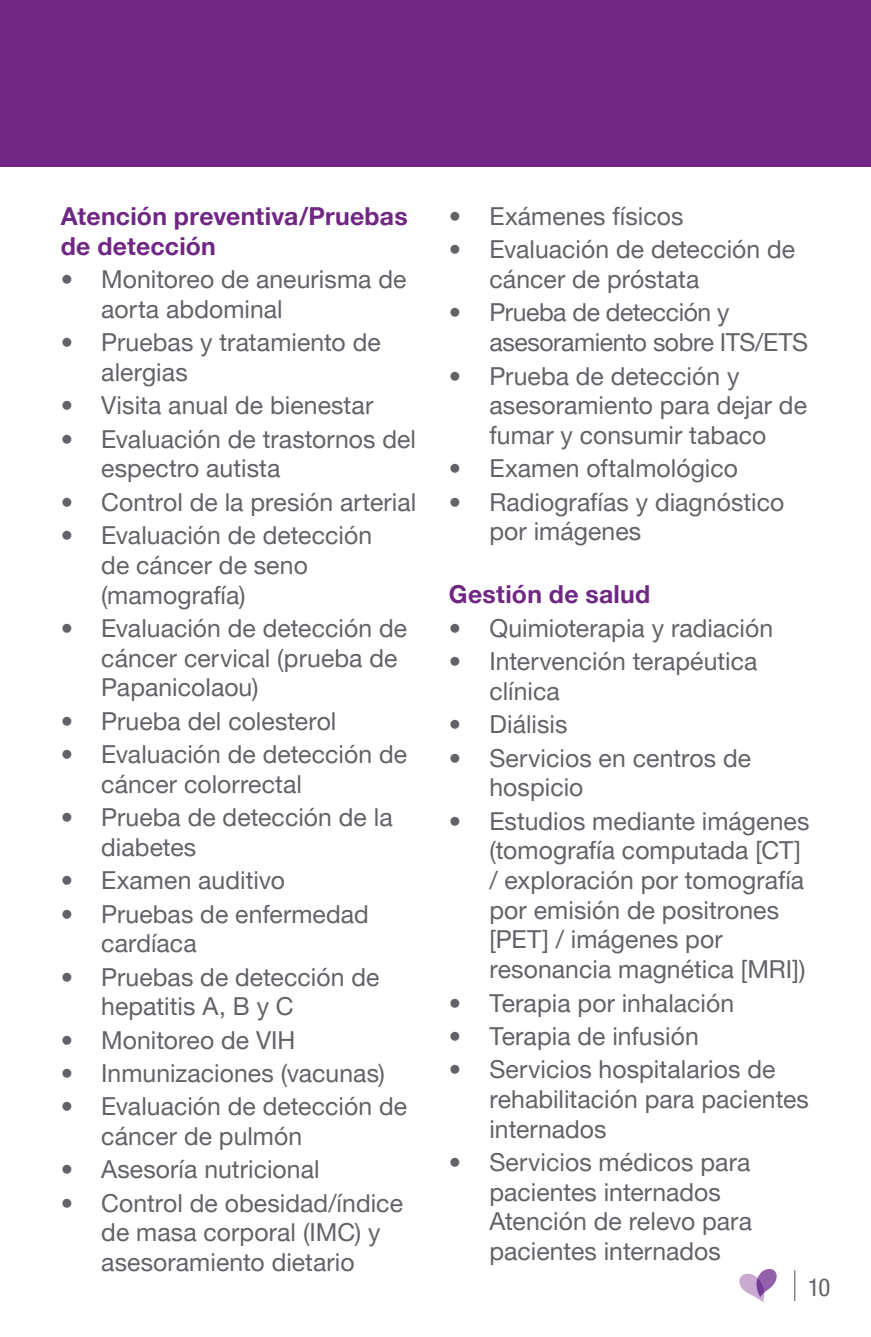
<style>
.page{position:relative;width:871px;height:1337px;background:#fff}
.page>*{position:absolute;margin:0;border:0;box-sizing:border-box;transform-origin:0 0}
.t1{font:24.75px/29.7px "Helvetica Neue LT Pro";letter-spacing:.005em;color:#626368}
.t2{font:700 24.75px/29.7px "Helvetica Neue LT Pro";letter-spacing:.01em;color:#702784}
.t3{font:24.75px/29.7px "Helvetica Neue LT Pro";letter-spacing:-.015em;color:#626368}
.t4{font:condensed 24.75px "Helvetica Neue LT Pro";color:#626368}
</style>
<div class="page">
<svg style="left:739px;top:1269px;width:38px;height:33px"></svg>
<hr style="left:794px;top:1270px;width:1px;height:31px;background:#626368">
<div style="left:0;top:0;width:871px;height:167px;background:#702784"></div>
<h3 class="t2" style="left:61px;top:201px;width:348px">Atención preventiva/Pruebas de detección</h3>
<p class="t1" style="left:101px;top:264px;width:307px;text-indent:-40px">• Monitoreo de aneurisma de aorta abdominal</p>
<p class="t1" style="left:101px;top:327px;width:281px;text-indent:-40px">• Pruebas y tratamiento de alergias</p>
<p class="t1" style="left:61px;top:390px;width:314px">• Visita anual de bienestar</p>
<p class="t1" style="left:101px;top:423px;width:316px;text-indent:-40px">• Evaluación de trastornos del espectro autista</p>
<p class="t1" style="left:61px;top:486px;width:357px">• Control de la presión arterial</p>
<p class="t1" style="left:101px;top:520px;width:272px;text-indent:-40px">• Evaluación de detección de cáncer de seno (mamografía)</p>
<p class="t1" style="left:101px;top:612px;width:307px;text-indent:-40px">• Evaluación de detección de cáncer cervical (prueba de<br>Papanicolaou)</p>
<p class="t1" style="left:61px;top:705px;width:277px">• Prueba del colesterol</p>
<p class="t1" style="left:101px;top:739px;width:307px;text-indent:-40px">• Evaluación de detección de cáncer colorrectal</p>
<p class="t1" style="left:101px;top:802px;width:293px;text-indent:-40px">• Prueba de detección de la diabetes</p>
<p class="t1" style="left:61px;top:865px;width:226px">• Examen auditivo</p>
<p class="t1" style="left:101px;top:898px;width:269px;text-indent:-40px">• Pruebas de enfermedad cardíaca</p>
<p class="t1" style="left:101px;top:961px;width:280px;text-indent:-40px">• Pruebas de detección de hepatitis A, B y C</p>
<p class="t1" style="left:61px;top:1024px;width:236px">• Monitoreo de VIH</p>
<p class="t1" style="left:61px;top:1057px;width:326px">• Inmunizaciones (vacunas)</p>
<p class="t1" style="left:101px;top:1091px;width:307px;text-indent:-40px">• Evaluación de detección de cáncer de pulmón</p>
<p class="t1" style="left:61px;top:1154px;width:260px">• Asesoría nutricional</p>
<p class="t1" style="left:101px;top:1187px;width:303px;text-indent:-40px">• Control de obesidad/índice de masa corporal (IMC) y asesoramiento dietario</p>
<p class="t1" style="left:449px;top:201px;width:236px">• Exámenes físicos</p>
<p class="t1" style="left:489px;top:234px;width:307px;text-indent:-40px">• Evaluación de detección de cáncer de próstata</p>
<p class="t3" style="left:489px;top:297px;width:320px;text-indent:-40px">• Prueba de detección y asesoramiento sobre ITS/ETS</p>
<p class="t1" style="left:489px;top:360px;width:319px;text-indent:-40px">• Prueba de detección y asesoramiento para dejar de fumar y consumir tabaco</p>
<p class="t1" style="left:449px;top:453px;width:291px">• Examen oftalmológico</p>
<p class="t1" style="left:489px;top:486px;width:296px;text-indent:-40px">• Radiografías y diagnóstico por imágenes</p>
<h3 class="t2" style="left:449px;top:579px;width:203px">Gestión de salud</h3>
<p class="t1" style="left:449px;top:612px;width:326px">• Quimioterapia y radiación</p>
<p class="t1" style="left:489px;top:646px;width:270px;text-indent:-40px">• Intervención terapéutica clínica</p>
<p class="t1" style="left:449px;top:709px;width:120px">• Diálisis</p>
<p class="t1" style="left:489px;top:742px;width:263px;text-indent:-40px">• Servicios en centros de hospicio</p>
<p class="t1" style="left:489px;top:805px;width:321px;text-indent:-40px">• Estudios mediante imágenes (tomografía computada [CT] / exploración por tomografía por emisión de positrones [PET] / imágenes por resonancia magnética [MRI])</p>
<p class="t1" style="left:449px;top:987px;width:287px">• Terapia por inhalación</p>
<p class="t1" style="left:449px;top:1020px;width:251px">• Terapia de infusión</p>
<p class="t1" style="left:489px;top:1054px;width:321px;text-indent:-40px">• Servicios hospitalarios de rehabilitación para pacientes internados</p>
<p class="t1" style="left:489px;top:1146px;width:264px;text-indent:-40px">• Servicios médicos para pacientes internados<br>Atención de relevo para pacientes internados</p>
<p class="t4" style="left:808px;top:1272px;width:24px">10</p>
</div>
